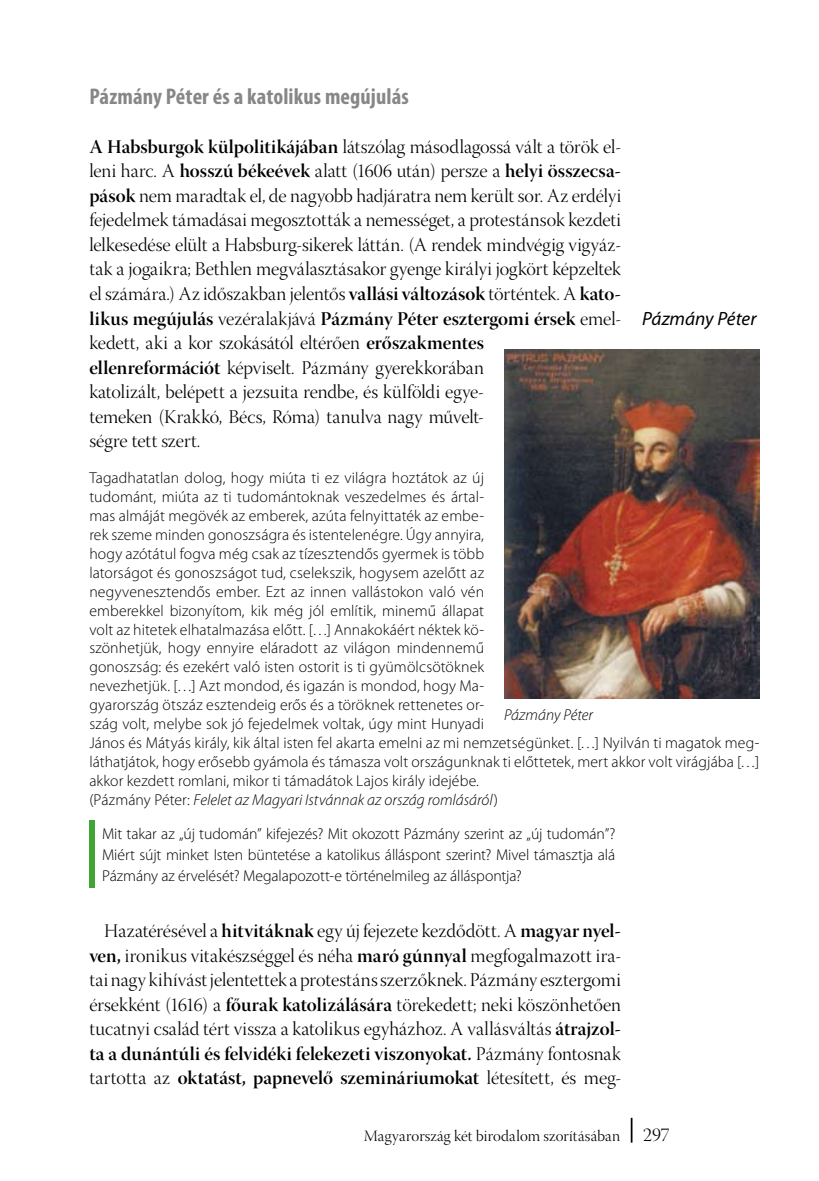
<style>
.page{position:relative;width:819px;height:1181px;background:#fff}
.page>*{position:absolute;margin:0;border:0;box-sizing:border-box;transform-origin:0 0}
.t1{font:700 condensed 22.75px "Myriad Pro";letter-spacing:.005em;color:#878787}
.t2{font:19.25px/24.5px "Warnock Pro Light Disp";color:#000;text-align:justify}
.t3{font:19.25px/24.5px "Warnock Pro Semibold Disp";color:#000}
.t4{font:italic 19.25px "Myriad Pro";color:#000}
.t5{font:300 15.75px/18.9px "Myriad Pro";letter-spacing:.005em;color:#000}
.t6{font:15.75px "Warnock Pro Light Disp";letter-spacing:.01em;color:#000}
.t7{font:italic 300 15.75px "Myriad Pro";letter-spacing:.005em;color:#000}
.s1{font-family:"Warnock Pro Semibold Disp"}
.s2{font-family:"Warnock Pro Light Disp"}
.s3{font-style:italic}
.s4{font-size:19.25px}
</style>
<div class="page">
<hr style="left:630px;top:1117px;width:2px;height:25px;background:#000">
<div style="left:89px;top:820px;width:6px;height:68px;background:#40a535"></div>
<img style="left:504px;top:349px;width:255px;height:349px">
<h1 class="t1" style="left:89px;top:82px;width:321px">Pázmány Péter és a katolikus megújulás</h1>
<p class="t2" style="left:89px;top:136px;width:533px"><span class="s1">A Habsburgok külpolitikájában</span> látszólag másodlagossá vált a török el&shy;leni harc. A <span class="s1">hosszú békeévek</span> alatt (1606 után) persze a <span class="s1">helyi összecsa&shy;pások</span> nem maradtak el, de nagyobb hadjáratra nem került sor. Az erdélyi fejedelmek támadásai megosztották a nemességet, a protestánsok kezdeti lelkesedése elült a Habsburg-sikerek láttán. (A rendek mindvégig vigyáz&shy;tak a jogaikra; Bethlen megválasztásakor gyenge királyi jogkört képzeltek el számára.) Az időszakban jelentős <span class="s1">vallási változások</span> történtek. A <span class="s1">kato-</span></p>
<p class="t3" style="left:89px;top:306px;width:533px">likus megújulás <span class="s2">vezéralakjává</span> Pázmány Péter esztergomi érsek <span class="s2">emel-</span></p>
<p class="t2" style="left:89px;top:332px;width:396px">kedett, aki a kor szokásától eltérően <span class="s1">erőszakmentes ellenreformációt</span> képviselt. Pázmány gyerekkorában katolizált, belépett a jezsuita rendbe, és külföldi egye&shy;temeken (Krakkó, Bécs, Róma) tanulva nagy művelt&shy;ségre tett szert.</p>
<p class="t4" style="left:642px;top:306px;width:116px">Pázmány Péter</p>
<p class="t5" style="left:89px;top:468px;width:671px">Tagadhatatlan dolog, hogy miúta ti ez világra hoztátok az új<br>tudománt, miúta az ti tudomántoknak veszedelmes és ártal-<br>mas almáját megövék az emberek, azúta felnyittaték az embe-<br>rek szeme minden gonoszságra és istentelenégre. Úgy annyira,<br>hogy azótátul fogva még csak az tízesztendős gyermek is több<br>latorságot és gonoszságot tud, cselekszik, hogysem azelőtt az<br>negyvenesztendős ember. Ezt az innen vallástokon való vén<br>emberekkel bizonyítom, kik még jól említik, minemű állapat<br>volt az hitetek elhatalmazása előtt. […] Annakokáért néktek kö-<br>szönhetjük, hogy ennyire eláradott az világon mindennemű<br>gonoszság: és ezekért való isten ostorit is ti gyümölcsötöknek<br>nevezhetjük. […] Azt mondod, és igazán is mondod, hogy Ma-<br>gyarország ötszáz esztendeig erős és a töröknek rettenetes or-<br>szág volt, melybe sok jó fejedelmek voltak, úgy mint Hunyadi<br>János és Mátyás király, kik által isten fel akarta emelni az mi nemzetségünket. […] Nyilván ti magatok meg&shy;láthatjátok, hogy erősebb gyámola és támasza volt országunknak ti előttetek, mert akkor volt virágjába […] akkor kezdett romlani, mikor ti támadátok Lajos király idejébe.<br>(Pázmány Péter: <span class="s3">Felelet az Magyari Istvánnak az ország romlásáról</span>)</p>
<p class="t5" style="left:102px;top:823px;width:514px;line-height:21px;text-align:justify">Mit takar az „új tudomán” kifejezés? Mit okozott Pázmány szerint az „új tudomán”?<br>Miért sújt minket Isten büntetése a katolikus álláspont szerint? Mivel támasztja alá Pázmány az érvelését? Megalapozott-e történelmileg az álláspontja?</p>
<p class="t2" style="left:89px;top:920px;width:533px;text-indent:15px">Hazatérésével a <span class="s1">hitvitáknak</span> egy új fejezete kezdődött. A <span class="s1">magyar nyel&shy;ven,</span> ironikus vitakészséggel és néha <span class="s1">maró gúnnyal</span> megfogalmazott ira&shy;tai nagy kihívást jelentettek a protestáns szerzőknek. Pázmány esztergomi érsekként (1616) a <span class="s1">főurak katolizálására</span> törekedett; neki köszönhetően tucatnyi család tért vissza a katolikus egyházhoz. A vallásváltás <span class="s1">átrajzol-</span></p>
<p class="t3" style="left:89px;top:1041px;width:533px">ta a dunántúli és felvidéki felekezeti viszonyokat. <span class="s2">Pázmány fontosnak tartotta az</span> oktatást, papnevelő szemináriumokat <span class="s2">létesített, és meg-</span></p>
<p class="t7" style="left:504px;top:705px;width:91px">Pázmány Péter</p>
<p class="t6" style="left:363px;top:1127px;width:307px">Magyarország két birodalom szorításában <span class="s4">297</span></p>
</div>
